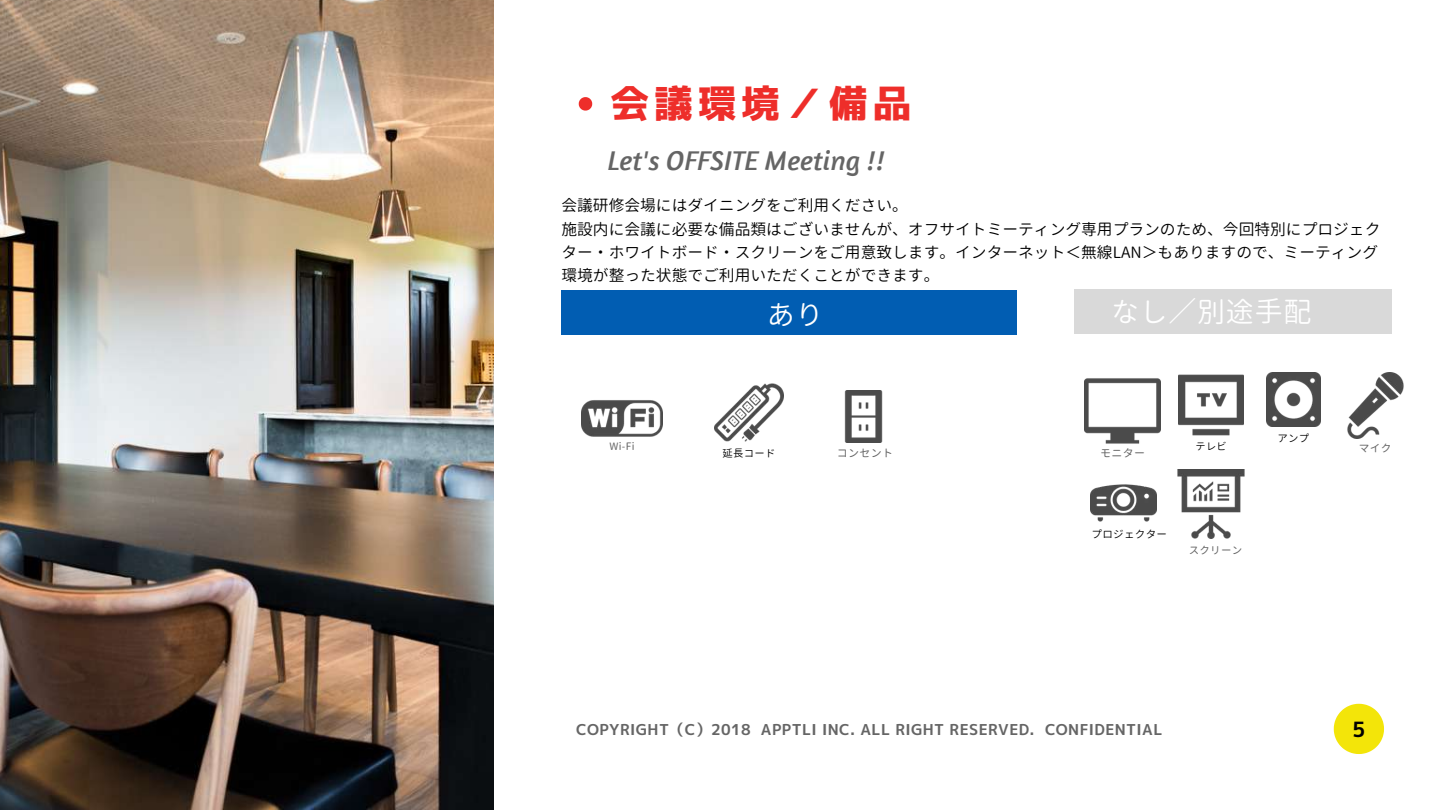
<style>
.page{position:relative;width:1440px;height:810px;background:#fff}
.page>*{position:absolute;margin:0;border:0;box-sizing:border-box;transform-origin:0 0}
.t1{font:38px "mplus 1 p heavy";letter-spacing:.15em;color:#ee2e2a}
.t2{font:28px "Gen Jyuu Gothic";letter-spacing:.025em;color:#fff}
.t3{font:italic 27.8px "Amaranth";color:#656565}
.t4{font:21px "mplus 1 p bold";color:#000}
.t5{font:15.8px/23.2px "Gen Jyuu Gothic";color:#000}
.t6{font:15px "mplus 1 p bold";letter-spacing:.025em;color:#656565}
.t7{font:11px "Gen Jyuu Gothic";letter-spacing:.025em;color:#656565}
.t8{font:10.7px "Gen Jyuu Gothic";color:#656565}
.t9{font:10.6px "Gen Jyuu Gothic";letter-spacing:.025em;color:#000}
.t10{font:10.5px "Gen Jyuu Gothic";letter-spacing:.025em;color:#656565}
.t11{font:10.4px "Gen Jyuu Gothic";color:#000}
.t12{font:10.3px "Gen Jyuu Gothic";color:#656565}
.t13{font:10.3px "Gen Jyuu Gothic";letter-spacing:.025em;color:#000}
.t14{font:10.2px "Gen Jyuu Gothic";color:#000}
</style>
<div class="page">
<img style="left:0;top:0;width:493px;height:810px">
<svg style="left:579px;top:97px;width:13px;height:14px"></svg>
<svg style="left:1334px;top:704px;width:50px;height:50px"></svg>
<img style="left:1084px;top:378px;width:77px;height:66px">
<img style="left:1347px;top:372px;width:57px;height:67px">
<img style="left:1090px;top:484px;width:67px;height:38px">
<img style="left:1177px;top:470px;width:68px;height:69px">
<img style="left:581px;top:400px;width:82px;height:37px">
<img style="left:1178px;top:374px;width:66px;height:62px">
<img style="left:1266px;top:372px;width:55px;height:55px">
<img style="left:714px;top:383px;width:70px;height:59px">
<img style="left:844px;top:391px;width:39px;height:52px">
<div style="left:562px;top:290px;width:455px;height:45px;background:#015db2"></div>
<div style="left:1074px;top:289px;width:318px;height:45px;background:#d9d9d9"></div>
<h1 class="t1" style="left:611px;top:77px;width:302px">会議環境／備品</h1>
<h3 class="t3" style="left:608px;top:143px;width:278px">Let's OFFSITE Meeting !!</h3>
<p class="t5" style="left:561px;top:194px;width:821px">会議研修会場にはダイニングをご利用ください。<br>施設内に会議に必要な備品類はございませんが、オフサイトミーティング専用プランのため、今回特別にプロジェクター・ホワイトボード・スクリーンをご用意致します。インターネット＜無線LAN＞もありますので、ミーティング環境が整った状態でご利用いただくことができます。</p>
<h2 class="t2" style="left:767px;top:295px;width:58px">あり</h2>
<h2 class="t2" style="left:1111px;top:292px;width:202px">なし／別途手配</h2>
<p class="t12" style="left:610px;top:439px;width:26px">Wi-Fi</p>
<p class="t14" style="left:1196px;top:439px;width:33px">テレビ</p>
<p class="t13" style="left:723px;top:446px;width:54px">延長コード</p>
<p class="t7" style="left:837px;top:445px;width:58px">コンセント</p>
<p class="t7" style="left:1100px;top:446px;width:46px">モニター</p>
<p class="t9" style="left:1092px;top:527px;width:77px">プロジェクター</p>
<p class="t10" style="left:1189px;top:542px;width:55px">スクリーン</p>
<p class="t11" style="left:1278px;top:431px;width:33px">アンプ</p>
<p class="t8" style="left:1359px;top:441px;width:34px">マイク</p>
<p class="t6" style="left:576px;top:719px;width:588px">COPYRIGHT（C）2018 APPTLI INC. ALL RIGHT RESERVED. CONFIDENTIAL</p>
<h3 class="t4" style="left:1352px;top:715px;width:15px">5</h3>
</div>
